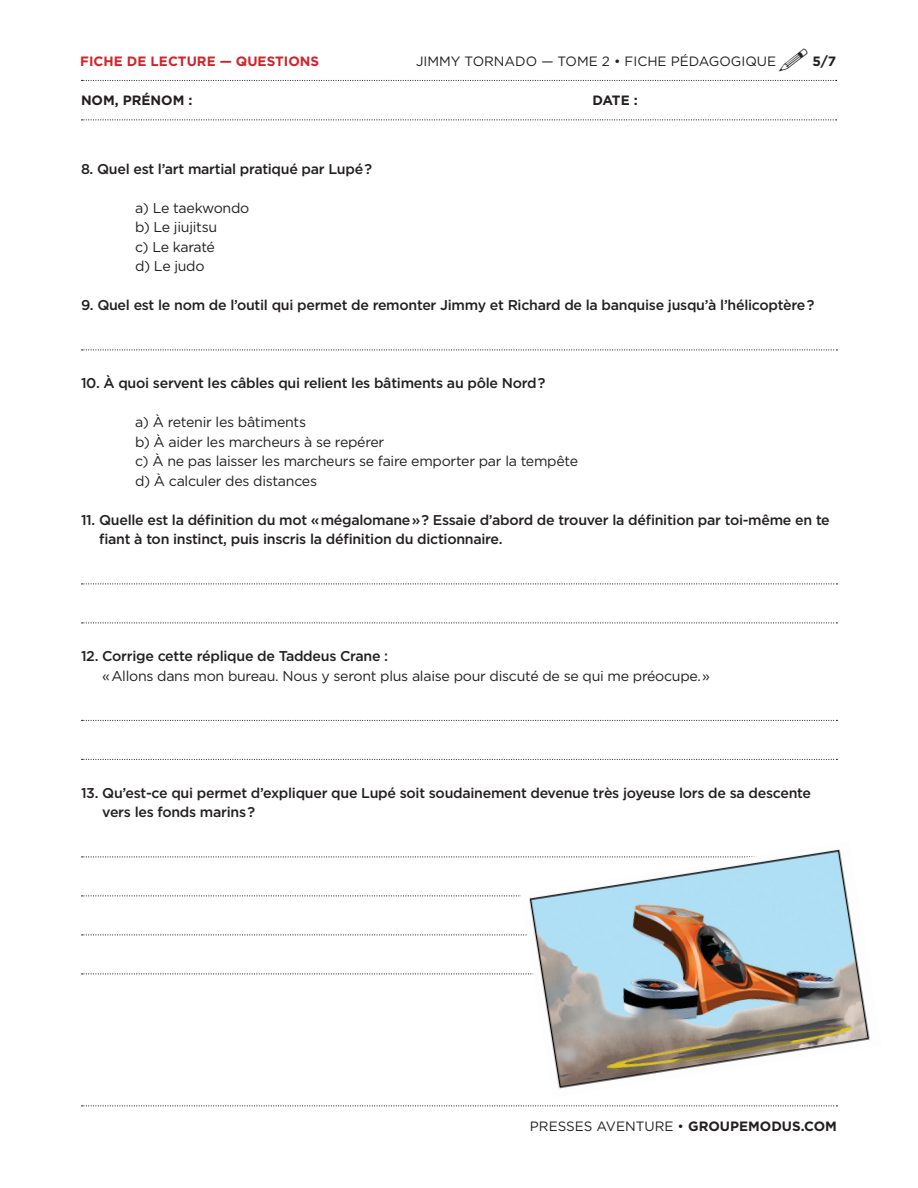
<style>
.page{position:relative;width:918px;height:1188px;background:#fff}
.page>*{position:absolute;margin:0;border:0;box-sizing:border-box;transform-origin:0 0}
.t1{font:500 14.25px/19.5px "Gotham";letter-spacing:-.02em;color:#231f20}
.t2{font:14.25px/19.5px "Gotham";letter-spacing:-.02em;color:#231f20}
.t3{font:13.5px "Gotham";color:#231f20}
.t4{font:700 13.5px "Gotham";color:#d1232a}
.t5{font:700 13.5px "Gotham";color:#231f20}
.s1{font-weight:500}
.s2{font-weight:700}
</style>
<div class="page">
<svg style="left:82px;top:80px;width:755px;height:1px"></svg>
<svg style="left:82px;top:1105px;width:755px;height:1px"></svg>
<svg style="left:82px;top:119px;width:755px;height:1px"></svg>
<svg style="left:82px;top:349px;width:755px;height:1px"></svg>
<svg style="left:82px;top:583px;width:755px;height:1px"></svg>
<svg style="left:82px;top:622px;width:755px;height:1px"></svg>
<svg style="left:82px;top:720px;width:755px;height:1px"></svg>
<svg style="left:82px;top:759px;width:755px;height:1px"></svg>
<svg style="left:82px;top:856px;width:439px;height:1px"></svg>
<svg style="left:82px;top:895px;width:439px;height:1px"></svg>
<svg style="left:82px;top:934px;width:439px;height:1px"></svg>
<svg style="left:82px;top:973px;width:439px;height:1px"></svg>
<img style="left:521px;top:849px;width:349px;height:240px">
<p class="t4" style="left:80px;top:53px;width:240px">FICHE DE LECTURE — QUESTIONS</p>
<p class="t3" style="left:416px;top:53px;width:362px">JIMMY TORNADO — TOME 2 • FICHE PÉDAGOGIQUE</p>
<p class="t5" style="left:813px;top:54px;width:25px">5/7</p>
<p class="t5" style="left:81px;top:93px;width:113px">NOM, PRÉNOM :</p>
<p class="t5" style="left:593px;top:93px;width:47px">DATE :</p>
<p class="t1" style="left:81px;top:159px;width:293px">8. Quel est l’art martial pratiqué par Lupé?</p>
<p class="t2" style="left:135px;top:198px;width:116px">a) Le taekwondo</p>
<p class="t2" style="left:135px;top:217px;width:84px">b) Le jiujitsu</p>
<p class="t2" style="left:135px;top:237px;width:82px">c) Le karaté</p>
<p class="t2" style="left:135px;top:256px;width:71px">d) Le judo</p>
<p class="t1" style="left:81px;top:295px;width:735px">9. Quel est le nom de l’outil qui permet de remonter Jimmy et Richard de la banquise jusqu’à l’hélicoptère?</p>
<p class="t1" style="left:81px;top:373px;width:466px">10. À quoi servent les câbles qui relient les bâtiments au pôle Nord?</p>
<p class="t2" style="left:135px;top:412px;width:173px">a) À retenir les bâtiments</p>
<p class="t2" style="left:135px;top:432px;width:251px">b) À aider les marcheurs à se repérer</p>
<p class="t2" style="left:135px;top:451px;width:445px">c) À ne pas laisser les marcheurs se faire emporter par la tempête</p>
<p class="t2" style="left:135px;top:471px;width:184px">d) À calculer des distances</p>
<p class="t1" style="left:99px;top:510px;width:732px;text-indent:-18px">11. Quelle est la définition du mot «mégalomane»? Essaie d’abord de trouver la définition par toi-même en te fiant à ton instinct, puis inscris la définition du dictionnaire.</p>
<p class="t2" style="left:102px;top:646px;width:609px;text-indent:-21px"><span class="s1">12. Corrige cette réplique de Taddeus Crane :<br></span>« Allons dans mon bureau. Nous y seront plus alaise pour discuté de se qui me préocupe. »</p>
<p class="t1" style="left:102px;top:783px;width:710px;text-indent:-21px">13. Qu’est-ce qui permet d’expliquer que Lupé soit soudainement devenue très joyeuse lors de sa descente vers les fonds marins?</p>
<p class="t3" style="left:530px;top:1117px;width:309px">PRESSES AVENTURE • <span class="s2">GROUPEMODUS.COM</span></p>
</div>
